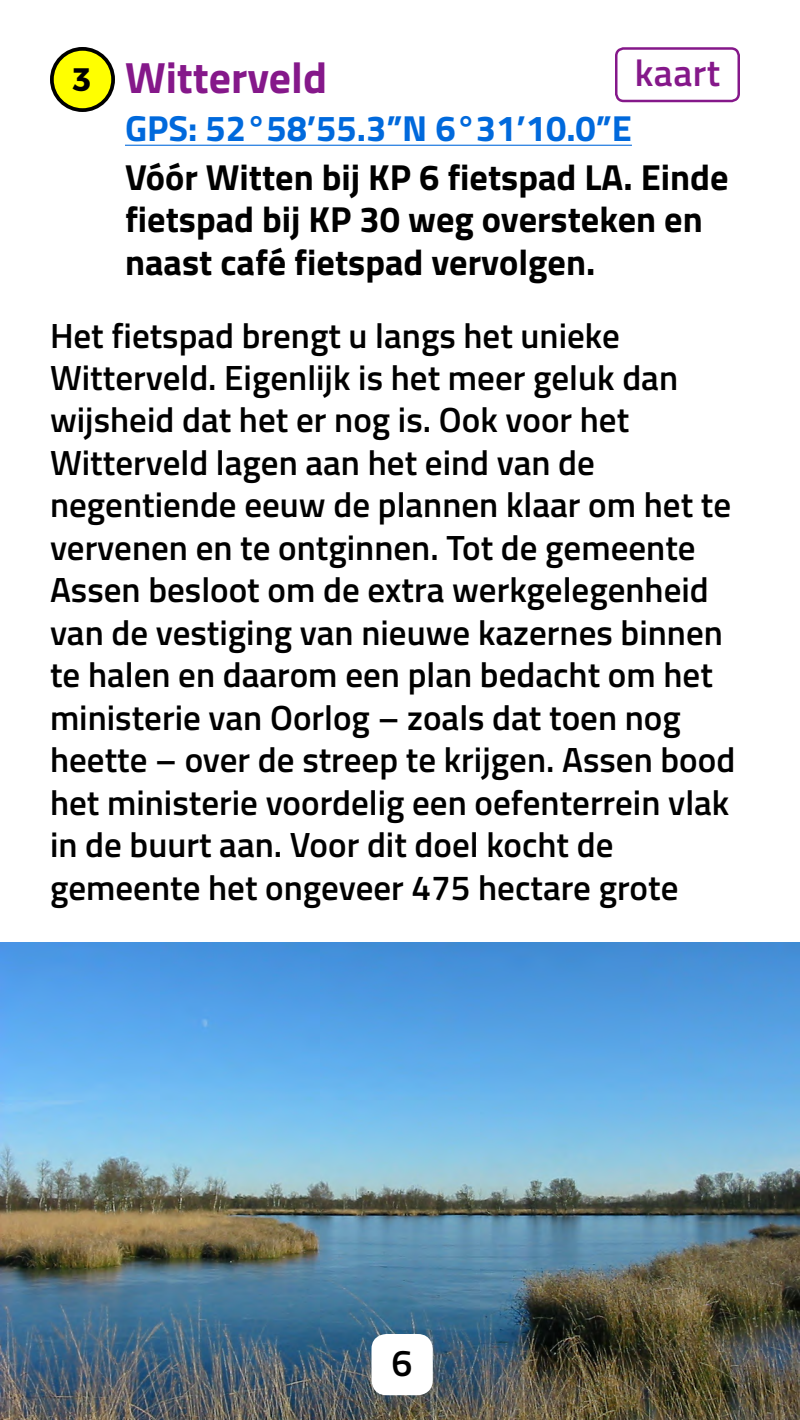
<style>
.page{position:relative;width:800px;height:1420px;background:#fff}
.page>*{position:absolute;margin:0;border:0;box-sizing:border-box;transform-origin:0 0}
.t1{font:700 43.75px "Titillium";color:#85188a}
.t2{font:600 37.5px "Titillium";letter-spacing:.01em;color:#85188a}
.t3{font:600 37.5px "Titillium";color:#000}
.t4{font:700 36.25px/42.5px "Titillium";color:#000}
.t5{font:700 36.25px "Titillium";color:#0069dc}
.t6{font:600 35px/42.5px "Titillium";color:#000}
.s1{font-family:"Montserrat";font-size:32.5px;color:#000}
</style>
<div class="page">
<hr style="left:125px;top:145px;width:507px;height:1px;background:#0069dc">
<div style="left:52px;top:49px;width:61px;height:61px;background:#ff0;border-radius:50%"></div>
<div style="left:50px;top:47px;width:65px;height:65px;border:4px solid #000;border-radius:50%"></div>
<div style="left:615px;top:47px;width:125px;height:55px;border:2px solid #85188a;border-radius:8px"></div>
<img style="left:0;top:942px;width:800px;height:478px">
<div style="left:372px;top:1334px;width:61px;height:61px;background:#fff;border-radius:15px"></div>
<p class="t1" style="left:73px;top:44px;width:256px"><span class="s1">3</span> Witterveld</p>
<p class="t2" style="left:635px;top:45px;width:87px">kaart</p>
<p class="t5" style="left:125px;top:101px;width:508px">GPS: 52°58’55.3”N 6°31’10.0”E</p>
<p class="t4" style="left:125px;top:154px;width:605px">Vóór Witten bij KP 6 fietspad LA. Einde fietspad bij KP 30 weg oversteken en naast café fietspad vervolgen.</p>
<p class="t6" style="left:50px;top:312px;width:687px">Het fietspad brengt u langs het unieke Witterveld. Eigenlijk is het meer geluk dan wijsheid dat het er nog is. Ook voor het Witterveld lagen aan het eind van de negentiende eeuw de plannen klaar om het te vervenen en te ontginnen. Tot de gemeente Assen besloot om de extra werkgelegenheid van de vestiging van nieuwe kazernes binnen te halen en daarom een plan bedacht om het ministerie van Oorlog – zoals dat toen nog heette – over de streep te krijgen. Assen bood het ministerie voordelig een oefenterrein vlak in de buurt aan. Voor dit doel kocht de gemeente het ongeveer 475 hectare grote</p>
<p class="t3" style="left:391px;top:1335px;width:22px">6</p>
</div>
